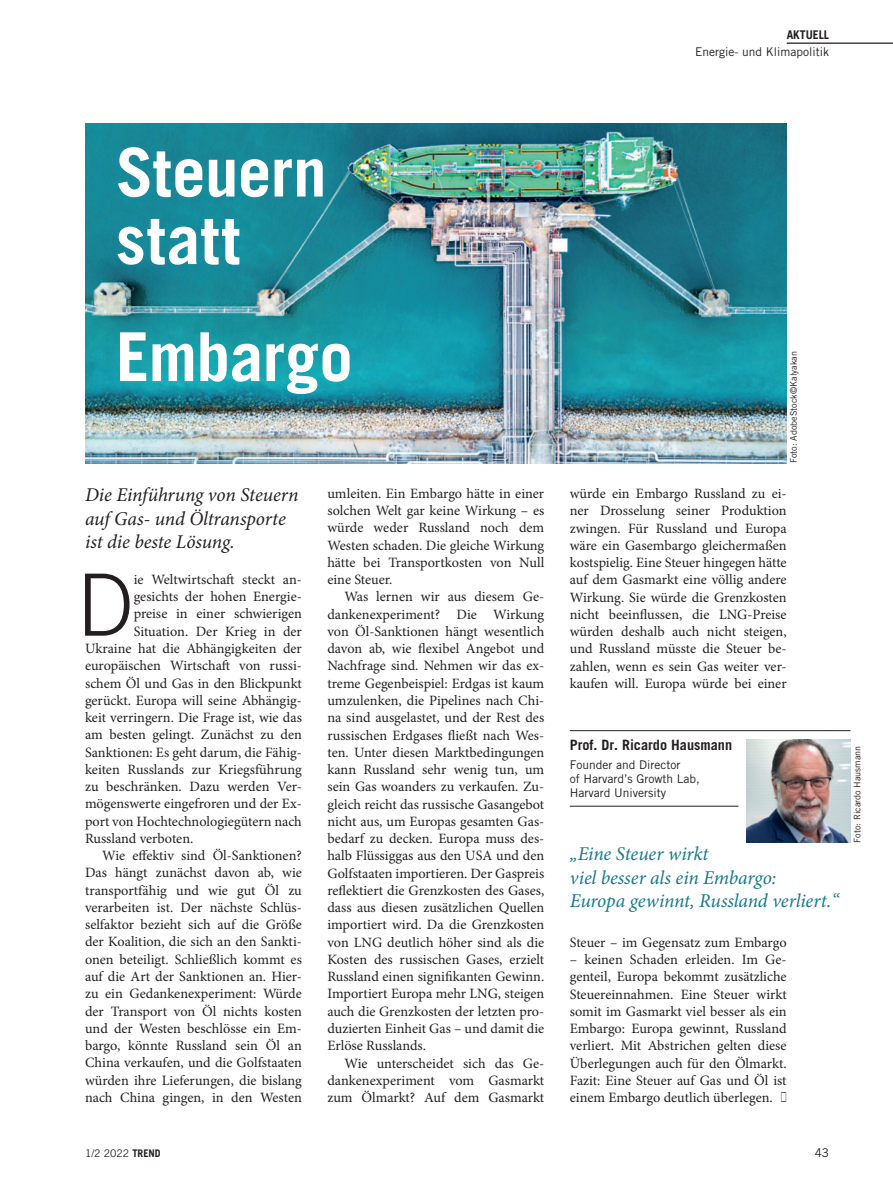
<style>
.page{position:relative;width:893px;height:1191px;background:#fff}
.page>*{position:absolute;margin:0;border:0;box-sizing:border-box;transform-origin:0 0}
.t1{font:300 85.95px "Trade Gothic";color:#231f20}
.t2{font:700 67.5px/67.5px "Trade Gothic";color:#fff}
.t3{font:italic 19.5px/23.2px "Minion Pro";letter-spacing:-.005em;color:#15798d}
.t4{font:italic 19.5px/23.2px "Minion Pro";letter-spacing:-.01em;color:#231f20}
.t5{font:14.25px/17.2px "Minion Pro";color:#231f20;text-align:justify}
.t6{font:700 14.25px "Trade Gothic";color:#231f20}
.t7{font:12px/14.2px "Trade Gothic";color:#231f20}
.t8{font:700 12px "Trade Gothic";color:#231f20}
.t9{font:10.5px "Trade Gothic";color:#231f20}
.t10{font:9px "Trade Gothic";color:#231f20}
.s1{font-family:"European Pi Three"}
.s2{font-weight:700}
</style>
<div class="page">
<img style="left:85px;top:123px;width:702px;height:340px">
<hr style="left:570px;top:730px;width:280px;height:1px;background:#231f20">
<hr style="left:570px;top:805px;width:168px;height:1px;background:#231f20">
<img style="left:747px;top:739px;width:103px;height:103px">
<hr style="left:787px;top:43px;width:106px;height:1px;background:#231f20">
<p class="t8" style="left:787px;top:27px;width:44px">AKTUELL</p>
<p class="t7" style="left:695px;top:44px;width:136px">Energie- und Klimapolitik</p>
<h2 class="t2" style="left:116px;top:138px;width:212px">Steuern statt</h2>
<h2 class="t2" style="left:116px;top:322px;width:239px">Embargo</h2>
<h3 class="t4" style="left:85px;top:483px;width:215px">Die Einführung von Steuern auf Gas- und Öltransporte ist die beste Lösung.</h3>
<h1 class="t1" style="left:76px;top:554px;width:59px">D</h1>
<p class="t5" style="left:134px;top:571px;width:170px">ie Weltwirtschaft steckt an-</p>
<p class="t5" style="left:134px;top:588px;width:170px">gesichts der hohen Energie-</p>
<p class="t5" style="left:134px;top:605px;width:170px">preise in einer schwierigen</p>
<p class="t5" style="left:134px;top:622px;width:170px">Situation. Der Krieg in der</p>
<p class="t5" style="left:85px;top:640px;width:218px">Ukraine hat die Abhängigkeiten der</p>
<p class="t5" style="left:85px;top:657px;width:218px">europäischen Wirtschaft von russi-</p>
<p class="t5" style="left:85px;top:674px;width:218px">schem Öl und Gas in den Blickpunkt</p>
<p class="t5" style="left:85px;top:691px;width:218px">gerückt. Europa will seine Abhängig-</p>
<p class="t5" style="left:85px;top:709px;width:218px">keit verringern. Die Frage ist, wie das</p>
<p class="t5" style="left:85px;top:726px;width:218px">am besten gelingt. Zunächst zu den</p>
<p class="t5" style="left:85px;top:743px;width:218px">Sanktionen: Es geht darum, die Fähig-</p>
<p class="t5" style="left:85px;top:760px;width:218px">keiten Russlands zur Kriegsführung</p>
<p class="t5" style="left:85px;top:778px;width:218px">zu beschränken. Dazu werden Ver-</p>
<p class="t5" style="left:85px;top:795px;width:218px">mögenswerte eingefroren und der Ex-</p>
<p class="t5" style="left:85px;top:812px;width:218px">port von Hochtechnologiegütern nach</p>
<p class="t5" style="left:85px;top:829px;width:110px">Russland verboten.</p>
<p class="t5" style="left:102px;top:847px;width:201px">Wie effektiv sind Öl-Sanktionen?</p>
<p class="t5" style="left:85px;top:864px;width:218px">Das hängt zunächst davon ab, wie</p>
<p class="t5" style="left:85px;top:881px;width:218px">transportfähig und wie gut Öl zu</p>
<p class="t5" style="left:85px;top:898px;width:218px">verarbeiten ist. Der nächste Schlüs-</p>
<p class="t5" style="left:85px;top:916px;width:218px">selfaktor bezieht sich auf die Größe</p>
<p class="t5" style="left:85px;top:933px;width:218px">der Koalition, die sich an den Sankti-</p>
<p class="t5" style="left:85px;top:950px;width:218px">onen beteiligt. Schließlich kommt es</p>
<p class="t5" style="left:85px;top:968px;width:218px">auf die Art der Sanktionen an. Hier-</p>
<p class="t5" style="left:85px;top:985px;width:218px">zu ein Gedankenexperiment: Würde</p>
<p class="t5" style="left:85px;top:1002px;width:218px">der Transport von Öl nichts kosten</p>
<p class="t5" style="left:85px;top:1019px;width:218px">und der Westen beschlösse ein Em-</p>
<p class="t5" style="left:85px;top:1037px;width:218px">bargo, könnte Russland sein Öl an</p>
<p class="t5" style="left:85px;top:1054px;width:218px">China verkaufen, und die Golfstaaten</p>
<p class="t5" style="left:85px;top:1071px;width:218px">würden ihre Lieferungen, die bislang</p>
<p class="t5" style="left:85px;top:1088px;width:218px">nach China gingen, in den Westen</p>
<p class="t5" style="left:327px;top:485px;width:218px">umleiten. Ein Embargo hätte in einer solchen Welt gar keine Wirkung – es würde weder Russland noch dem Westen schaden. Die gleiche Wirkung hätte bei Transportkosten von Null eine Steuer.</p>
<p class="t5" style="left:327px;top:588px;width:218px;text-indent:17px">Was lernen wir aus diesem Ge&shy;dankenexperiment? Die Wirkung von Öl-Sanktionen hängt wesentlich davon ab, wie flexibel Angebot und Nachfrage sind. Nehmen wir das ex&shy;treme Gegenbeispiel: Erdgas ist kaum umzulenken, die Pipelines nach Chi&shy;na sind ausgelastet, und der Rest des russischen Erdgases fließt nach Wes&shy;ten. Unter diesen Marktbedingungen kann Russland sehr wenig tun, um sein Gas woanders zu verkaufen. Zu&shy;gleich reicht das russische Gasangebot nicht aus, um Europas gesamten Gas&shy;bedarf zu decken. Europa muss des&shy;halb Flüssiggas aus den USA und den Golfstaaten importieren. Der Gaspreis reflektiert die Grenzkosten des Gases, dass aus diesen zusätzlichen Quellen importiert wird. Da die Grenzkosten von LNG deutlich höher sind als die Kosten des russischen Gases, erzielt Russland einen signifikanten Gewinn.<br>Importiert Europa mehr LNG, steigen auch die Grenzkosten der letzten pro&shy;duzierten Einheit Gas – und damit die Erlöse Russlands.</p>
<p class="t5" style="left:327px;top:1054px;width:218px;text-indent:17px">Wie unterscheidet sich das Ge&shy;dankenexperiment vom Gasmarkt zum Ölmarkt? Auf dem Gasmarkt</p>
<p class="t10" style="left:788px;top:463px;width:113px;rotate:-90deg">Foto: AdobeStock©Kalyakan</p>
<p class="t5" style="left:570px;top:485px;width:218px">würde ein Embargo Russland zu ei&shy;ner Drosselung seiner Produktion zwingen. Für Russland und Europa wäre ein Gasembargo gleichermaßen kostspielig. Eine Steuer hingegen hätte auf dem Gasmarkt eine völlig andere Wirkung. Sie würde die Grenzkosten nicht beeinflussen, die LNG-Preise würden deshalb auch nicht steigen, und Russland müsste die Steuer be&shy;zahlen, wenn es sein Gas weiter ver&shy;kaufen will. Europa würde bei einer</p>
<p class="t6" style="left:570px;top:736px;width:164px">Prof. Dr. Ricardo Hausmann</p>
<p class="t7" style="left:570px;top:757px;width:131px">Founder and Director<br>of Harvard’s Growth Lab,<br>Harvard University</p>
<h3 class="t3" style="left:570px;top:842px;width:271px">„Eine Steuer wirkt<br>viel besser als ein Embargo:<br>Europa gewinnt, Russland verliert.“</h3>
<p class="t5" style="left:570px;top:933px;width:218px">Steuer – im Gegensatz zum Embargo</p>
<p class="t5" style="left:570px;top:951px;width:218px">– keinen Schaden erleiden. Im Ge&shy;genteil, Europa bekommt zusätzliche Steuereinnahmen. Eine Steuer wirkt somit im Gasmarkt viel besser als ein Embargo: Europa gewinnt, Russland verliert. Mit Abstrichen gelten diese Überlegungen auch für den Ölmarkt.<br>Fazit: Eine Steuer auf Gas und Öl ist einem Embargo deutlich überlegen. <span class="s1">l</span></p>
<p class="t10" style="left:852px;top:842px;width:99px;rotate:-90deg">Foto: Ricardo Hausmann</p>
<p class="t9" style="left:85px;top:1146px;width:77px">1/2 2022 <span class="s2">TREND</span></p>
<p class="t7" style="left:815px;top:1145px;width:16px">43</p>
</div>
